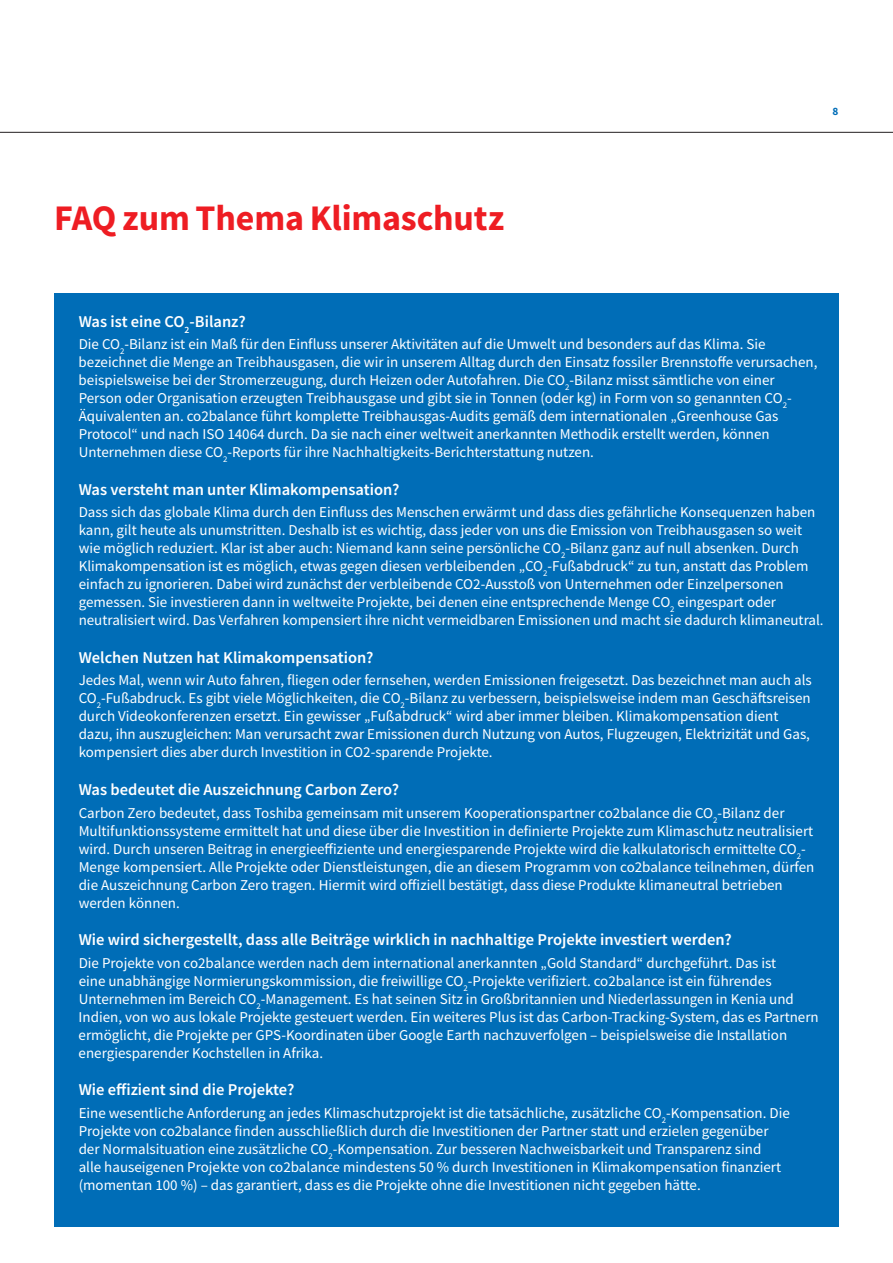
<style>
.page{position:relative;width:893px;height:1263px;background:#fff}
.page>*{position:absolute;margin:0;border:0;box-sizing:border-box;transform-origin:0 0}
.t1{font:700 36px "Toshiba Sans";letter-spacing:-.005em;color:#ee1d23}
.t2{font:500 16.5px "Toshiba Sans";color:#fff}
.t3{font:15px/18px "Toshiba Sans";color:#fff}
.t4{font:700 11.25px "Toshiba Sans";color:#006db7}
</style>
<div class="page">
<hr style="left:0;top:132px;width:893px;height:1px;background:#231f20">
<div style="left:54px;top:293px;width:785px;height:934px;background:#006db7"></div>
<p class="t4" style="left:832px;top:103px;width:7px">8</p>
<h1 class="t1" style="left:54px;top:193px;width:452px">FAQ zum Thema Klimaschutz</h1>
<p class="t2" style="left:79px;top:311px;width:169px">Was ist eine CO<sub>2</sub>-Bilanz?</p>
<p class="t3" style="left:79px;top:335px;width:740px">Die CO<sub>2</sub>-Bilanz ist ein Maß für den Einfluss unserer Aktivitäten auf die Umwelt und besonders auf das Klima. Sie bezeichnet die Menge an Treibhausgasen, die wir in unserem Alltag durch den Einsatz fossiler Brennstoffe verursachen, beispielsweise bei der Stromerzeugung, durch Heizen oder Autofahren. Die CO<sub>2</sub>-Bilanz misst sämtliche von einer Person oder Organisation erzeugten Treibhausgase und gibt sie in Tonnen (oder kg) in Form von so genannten CO<sub>2</sub>- Äquivalenten an. co2balance führt komplette Treibhausgas-Audits gemäß dem internationalen „Greenhouse Gas Protocol“ und nach ISO 14064 durch. Da sie nach einer weltweit anerkannten Methodik erstellt werden, können Unternehmen diese CO<sub>2</sub>-Reports für ihre Nachhaltigkeits-Berichterstattung nutzen.</p>
<p class="t2" style="left:79px;top:479px;width:322px">Was versteht man unter Klimakompensation?</p>
<p class="t3" style="left:79px;top:503px;width:746px">Dass sich das globale Klima durch den Einfluss des Menschen erwärmt und dass dies gefährliche Konsequenzen haben kann, gilt heute als unumstritten. Deshalb ist es wichtig, dass jeder von uns die Emission von Treibhausgasen so weit wie möglich reduziert. Klar ist aber auch: Niemand kann seine persönliche CO<sub>2</sub>-Bilanz ganz auf null absenken. Durch Klimakompensation ist es möglich, etwas gegen diesen verbleibenden „CO<sub>2</sub>-Fußabdruck“ zu tun, anstatt das Problem einfach zu ignorieren. Dabei wird zunächst der verbleibende CO2-Ausstoß von Unternehmen oder Einzelpersonen gemessen. Sie investieren dann in weltweite Projekte, bei denen eine entsprechende Menge CO<sub>2</sub> eingespart oder neutralisiert wird. Das Verfahren kompensiert ihre nicht vermeidbaren Emissionen und macht sie dadurch klimaneutral.</p>
<p class="t2" style="left:79px;top:647px;width:296px">Welchen Nutzen hat Klimakompensation?</p>
<p class="t3" style="left:79px;top:671px;width:735px">Jedes Mal, wenn wir Auto fahren, fliegen oder fernsehen, werden Emissionen freigesetzt. Das bezeichnet man auch als CO<sub>2</sub>-Fußabdruck. Es gibt viele Möglichkeiten, die CO<sub>2</sub>-Bilanz zu verbessern, beispielsweise indem man Geschäftsreisen durch Videokonferenzen ersetzt. Ein gewisser „Fußabdruck“ wird aber immer bleiben. Klimakompensation dient dazu, ihn auszugleichen: Man verursacht zwar Emissionen durch Nutzung von Autos, Flugzeugen, Elektrizität und Gas, kompensiert dies aber durch Investition in CO2-sparende Projekte.</p>
<p class="t2" style="left:79px;top:779px;width:322px">Was bedeutet die Auszeichnung Carbon Zero?</p>
<p class="t3" style="left:79px;top:803px;width:737px">Carbon Zero bedeutet, dass Toshiba gemeinsam mit unserem Kooperationspartner co2balance die CO<sub>2</sub>-Bilanz der Multifunktionssysteme ermittelt hat und diese über die Investition in definierte Projekte zum Klimaschutz neutralisiert wird. Durch unseren Beitrag in energieeffiziente und energiesparende Projekte wird die kalkulatorisch ermittelte CO<sub>2</sub>- Menge kompensiert. Alle Projekte oder Dienstleistungen, die an diesem Programm von co2balance teilnehmen, dürfen die Auszeichnung Carbon Zero tragen. Hiermit wird offiziell bestätigt, dass diese Produkte klimaneutral betrieben werden können.</p>
<p class="t2" style="left:79px;top:929px;width:655px">Wie wird sichergestellt, dass alle Beiträge wirklich in nachhaltige Projekte investiert werden?</p>
<p class="t3" style="left:79px;top:953px;width:742px">Die Projekte von co2balance werden nach dem international anerkannten „Gold Standard“ durchgeführt. Das ist<br>eine unabhängige Normierungskommission, die freiwillige CO<sub>2</sub>-Projekte verifiziert. co2balance ist ein führendes Unternehmen im Bereich CO<sub>2</sub>-Management. Es hat seinen Sitz in Großbritannien und Niederlassungen in Kenia und Indien, von wo aus lokale Projekte gesteuert werden. Ein weiteres Plus ist das Carbon-Tracking-System, das es Partnern ermöglicht, die Projekte per GPS-Koordinaten über Google Earth nachzuverfolgen – beispielsweise die Installation energiesparender Kochstellen in Afrika.</p>
<p class="t2" style="left:79px;top:1079px;width:217px">Wie effizient sind die Projekte?</p>
<p class="t3" style="left:79px;top:1103px;width:713px">Eine wesentliche Anforderung an jedes Klimaschutzprojekt ist die tatsächliche, zusätzliche CO<sub>2</sub>-Kompensation. Die Projekte von co2balance finden ausschließlich durch die Investitionen der Partner statt und erzielen gegenüber der Normalsituation eine zusätzliche CO<sub>2</sub>-Kompensation. Zur besseren Nachweisbarkeit und Transparenz sind<br>alle hauseigenen Projekte von co2balance mindestens 50 % durch Investitionen in Klimakompensation finanziert (momentan 100 %) – das garantiert, dass es die Projekte ohne die Investitionen nicht gegeben hätte.</p>
</div>
